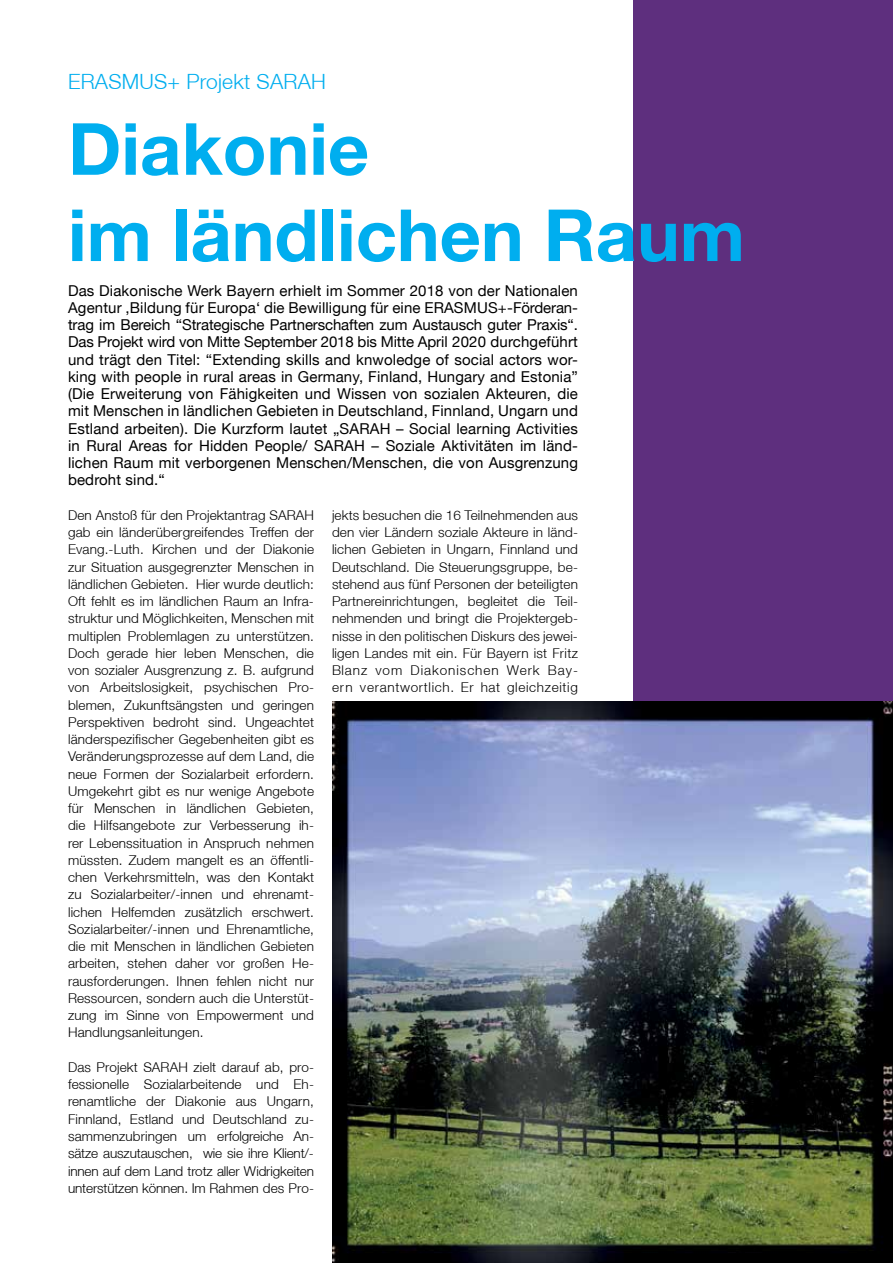
<style>
.page{position:relative;width:893px;height:1263px;background:#fff}
.page>*{position:absolute;margin:0;border:0;box-sizing:border-box;transform-origin:0 0}
.t1{font:700 72px/86.2px "Helvetica Neue LT";color:#00aeef}
.t2{font:300 21px "Helvetica Neue LT";letter-spacing:.01em;color:#00aeef}
.t3{font:15px/17.2px "Helvetica Neue LT";letter-spacing:.01em;color:#000;text-align:justify}
.t4{font:300 13.5px/17.2px "Helvetica Neue LT";letter-spacing:.01em;color:#000;text-align:justify}
</style>
<div class="page">
<div style="left:634px;top:0;width:259px;height:1263px;background:#5e2f7e"></div>
<img style="left:332px;top:702px;width:561px;height:561px">
<h2 class="t2" style="left:68px;top:68px;width:259px">ERASMUS+ Projekt SARAH</h2>
<h1 class="t1" style="left:68px;top:104px;width:678px">Diakonie<br>im ländlichen Raum</h1>
<p class="t3" style="left:68px;top:281px;width:511px">Das Diakonische Werk Bayern erhielt im Sommer 2018 von der Nationalen Agentur ‚Bildung für Europa‘ die Bewilligung für eine ERASMUS+-Förderan&shy;trag im Bereich “Strategische Partnerschaften zum Austausch guter Praxis“.<br>Das Projekt wird von Mitte September 2018 bis Mitte April 2020 durchgeführt und trägt den Titel: “Extending skills and knwoledge of social actors wor&shy;king with people in rural areas in Germany, Finland, Hungary and Estonia” (Die Erweiterung von Fähigkeiten und Wissen von sozialen Akteuren, die mit Menschen in ländlichen Gebieten in Deutschland, Finnland, Ungarn und Estland arbeiten). Die Kurzform lautet „SARAH – Social learning Activities in Rural Areas for Hidden People/ SARAH – Soziale Aktivitäten im länd&shy;lichen Raum mit verborgenen Menschen/Menschen, die von Ausgrenzung bedroht sind.“</p>
<p class="t4" style="left:68px;top:506px;width:247px">Den Anstoß für den Projektantrag SARAH gab ein länderübergreifendes Treffen der Evang.-Luth. Kirchen und der Diakonie zur Situation ausgegrenzter Menschen in ländlichen Gebieten. Hier wurde deutlich:<br>Oft fehlt es im ländlichen Raum an Infra&shy;struktur und Möglichkeiten, Menschen mit multiplen Problemlagen zu unterstützen.<br>Doch gerade hier leben Menschen, die von sozialer Ausgrenzung z. B. aufgrund von Arbeitslosigkeit, psychischen Pro&shy;blemen, Zukunftsängsten und geringen Perspektiven bedroht sind. Ungeachtet länderspezifischer Gegebenheiten gibt es Veränderungsprozesse auf dem Land, die neue Formen der Sozialarbeit erfordern.<br>Umgekehrt gibt es nur wenige Angebote für Menschen in ländlichen Gebieten, die Hilfsangebote zur Verbesserung ih&shy;rer Lebenssituation in Anspruch nehmen müssten. Zudem mangelt es an öffentli&shy;chen Verkehrsmitteln, was den Kontakt zu Sozialarbeiter/-innen und ehrenamt&shy;lichen Helfemden zusätzlich erschwert.<br>Sozialarbeiter/-innen und Ehrenamtliche, die mit Menschen in ländlichen Gebieten arbeiten, stehen daher vor großen He&shy;rausforderungen. Ihnen fehlen nicht nur Ressourcen, sondern auch die Unterstüt&shy;zung im Sinne von Empowerment und Handlungsanleitungen.</p>
<p class="t4" style="left:68px;top:1058px;width:247px">Das Projekt SARAH zielt darauf ab, pro&shy;fessionelle Sozialarbeitende und Eh&shy;renamtliche der Diakonie aus Ungarn, Finnland, Estland und Deutschland zu&shy;sammenzubringen um erfolgreiche An&shy;sätze auszutauschen, wie sie ihre Klient/- innen auf dem Land trotz aller Widrigkeiten unterstützen können. Im Rahmen des Pro-</p>
<p class="t4" style="left:332px;top:506px;width:247px">jekts besuchen die 16 Teilnehmenden aus den vier Ländern soziale Akteure in länd&shy;lichen Gebieten in Ungarn, Finnland und Deutschland. Die Steuerungsgruppe, be&shy;stehend aus fünf Personen der beteiligten Partnereinrichtungen, begleitet die Teil&shy;nehmenden und bringt die Projektergeb&shy;nisse in den politischen Diskurs des jewei&shy;ligen Landes mit ein. Für Bayern ist Fritz Blanz vom Diakonischen Werk Bay&shy;ern verantwortlich. Er hat gleichzeitig</p>
</div>
